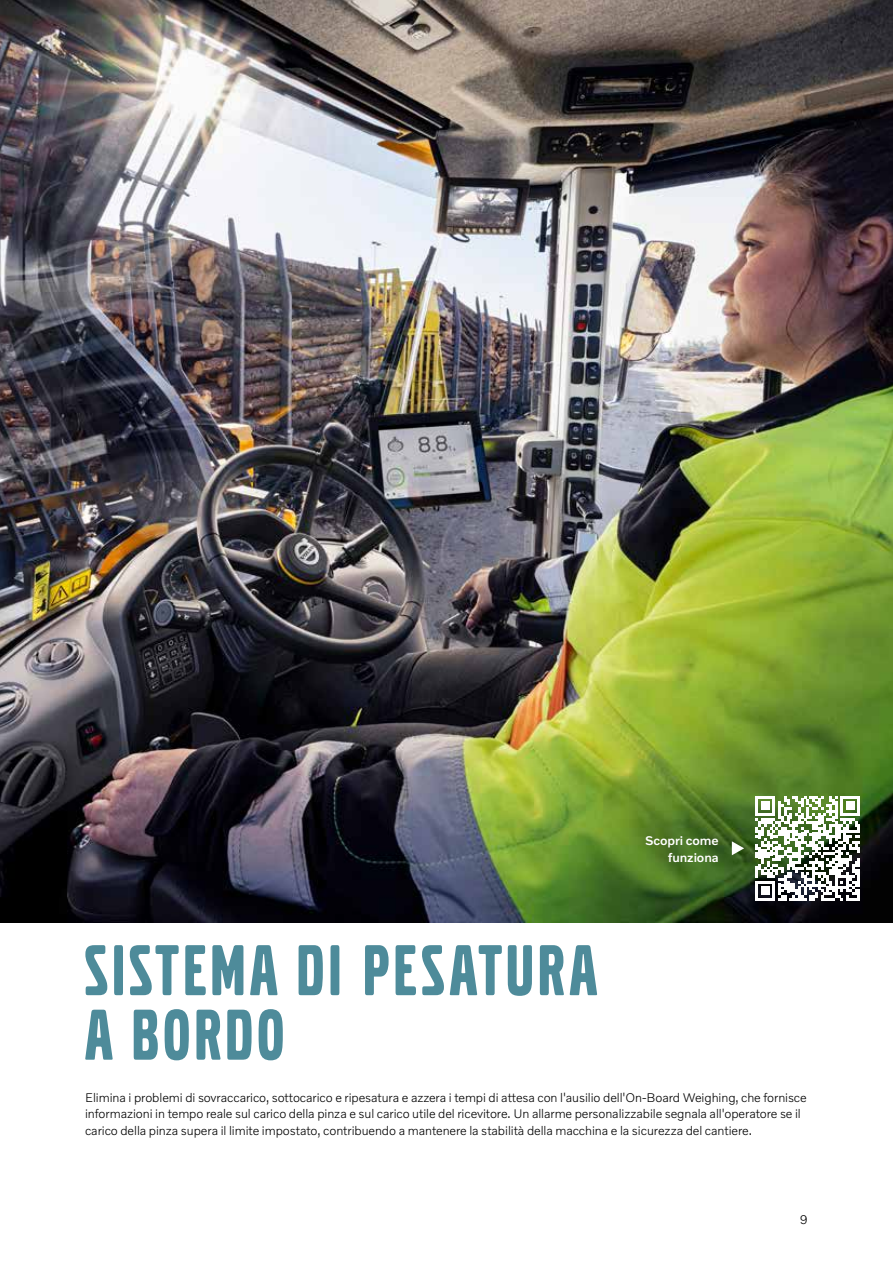
<style>
.page{position:relative;width:893px;height:1263px;background:#fff}
.page>*{position:absolute;margin:0;border:0;box-sizing:border-box;transform-origin:0 0}
.t1{font:75px/64.5px "Volvo Broad Pro";letter-spacing:.06em;color:#4e8b9a}
.t2{font:300 12.75px/16.5px "Volvo Novum";letter-spacing:-.005em;color:#000}
.t3{font:500 12.75px/16.5px "Volvo Novum";letter-spacing:-.005em;color:#fff;text-align:right}
</style>
<div class="page">
<img style="left:0;top:0;width:893px;height:923px">
<svg style="left:755px;top:796px;width:105px;height:105px"></svg>
<svg style="left:732px;top:841px;width:12px;height:14px"></svg>
<h1 class="t1" style="left:85px;top:939px;width:514px">SISTEMA DI PESATURA<br>A BORDO</h1>
<p class="t3" style="left:645px;top:832px;width:75px">Scopri come funziona</p>
<p class="t2" style="left:85px;top:1088px;width:723px">Elimina i problemi di sovraccarico, sottocarico e ripesatura e azzera i tempi di attesa con l'ausilio dell'On-Board Weighing, che fornisce informazioni in tempo reale sul carico della pinza e sul carico utile del ricevitore. Un allarme personalizzabile segnala all'operatore se il carico della pinza supera il limite impostato, contribuendo a mantenere la stabilità della macchina e la sicurezza del cantiere.</p>
<p class="t2" style="left:800px;top:1210px;width:10px">9</p>
</div>
